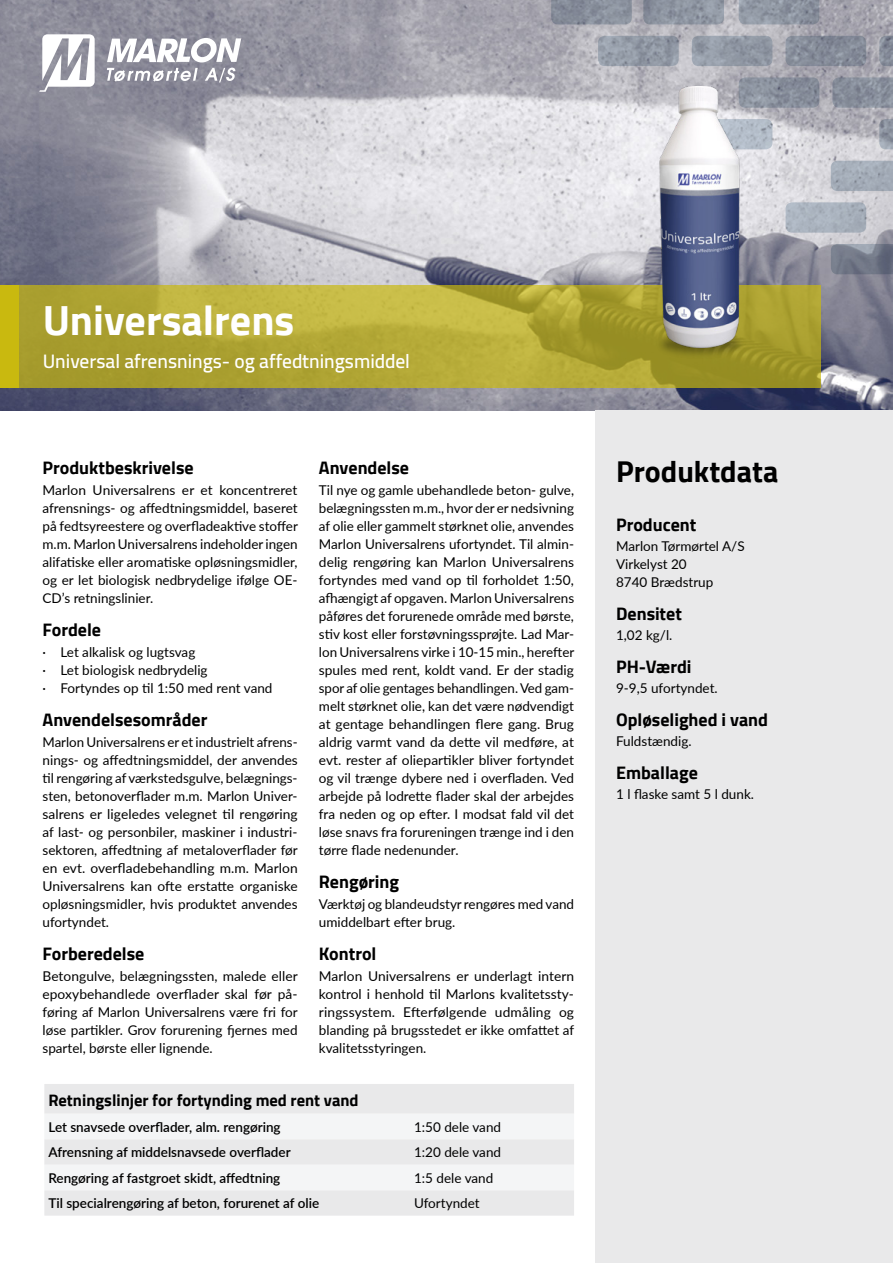
<style>
.page{position:relative;width:893px;height:1263px;background:#fff}
.page>*{position:absolute;margin:0;border:0;box-sizing:border-box;transform-origin:0 0}
.t1{font:700 42px "Cairo";color:#fff}
.t2{font:700 30px "Cairo";color:#000}
.t3{font:600 19.5px "Cairo";color:#fff}
.t4{font:700 18px "Cairo";color:#000}
.t5{font:700 16.5px "Cairo";color:#000}
.t6{font:13.5px/18px "Lato";color:#000;text-align:justify}
.t7{font:600 13.5px "Lato";color:#000}
</style>
<div class="page">
<img style="left:0;top:0;width:893px;height:410px">
<svg style="left:411px;top:0;width:482px;height:274px;background:#bcbcc4"></svg>
<div style="left:0;top:285px;width:18px;height:103px;background:#c9b90f"></div>
<svg style="left:18px;top:285px;width:803px;height:103px;background:#b0a634"></svg>
<svg style="left:39px;top:34px;width:56px;height:58px"></svg>
<svg style="left:107px;top:68px;width:91px;height:14px"></svg>
<svg style="left:205px;top:68px;width:31px;height:14px"></svg>
<svg style="left:107px;top:38px;width:134px;height:24px"></svg>
<div style="left:595px;top:410px;width:298px;height:853px;background:#e9e9ea"></div>
<div style="left:46px;top:1085px;width:527px;height:129px;background:#e9e9ea"></div>
<svg style="left:46px;top:1114px;width:527px;height:76px"></svg>
<div style="left:43px;top:1082px;width:533px;height:135px;border:2px solid #fff"></div>
<img style="left:655px;top:352px;width:91px;height:8px">
<img style="left:638px;top:82px;width:121px;height:270px">
<h1 class="t1" style="left:43px;top:296px;width:253px">Universalrens</h1>
<h3 class="t3" style="left:43px;top:345px;width:369px">Universal afrensnings- og affedtningsmiddel</h3>
<h3 class="t4" style="left:43px;top:457px;width:153px">Produktbeskrivelse</h3>
<p class="t6" style="left:43px;top:480px;width:257px">Marlon Universalrens er et koncentreret afrensnings- og affedtningsmiddel, baseret på fedtsyreestere og overfladeaktive stoffer m.m. Marlon Universalrens indeholder ingen alifatiske eller aromatiske opløsningsmidler, og er let biologisk nedbrydelige ifølge OE-CD’s retningslinier.</p>
<h3 class="t4" style="left:43px;top:619px;width:60px">Fordele</h3>
<p class="t6" style="left:43px;top:642px;width:231px;text-align:left">· Let alkalisk og lugtsvag<br>· Let biologisk nedbrydelig<br>· Fortyndes op til 1:50 med rent vand</p>
<h3 class="t4" style="left:43px;top:709px;width:166px">Anvendelsesområder</h3>
<p class="t6" style="left:43px;top:732px;width:257px">Marlon Universalrens er et industrielt afrens&shy;nings- og affedtningsmiddel, der anvendes til rengøring af værkstedsgulve, belægnings&shy;sten, betonoverflader m.m. Marlon Univer&shy;salrens er ligeledes velegnet til rengøring af last- og personbiler, maskiner i industri&shy;sektoren, affedtning af metaloverflader før en evt. overfladebehandling m.m. Marlon Universalrens kan ofte erstatte organiske opløsningsmidler, hvis produktet anvendes ufortyndet.</p>
<h3 class="t4" style="left:43px;top:943px;width:103px">Forberedelse</h3>
<p class="t6" style="left:43px;top:966px;width:257px">Betongulve, belægningssten, malede eller epoxybehandlede overflader skal før på&shy;føring af Marlon Universalrens være fri for løse partikler. Grov forurening fjernes med spartel, børste eller lignende.</p>
<h3 class="t4" style="left:319px;top:457px;width:92px">Anvendelse</h3>
<p class="t6" style="left:319px;top:480px;width:257px">Til nye og gamle ubehandlede beton- gulve, belægningssten m.m., hvor der er nedsivning af olie eller gammelt størknet olie, anvendes Marlon Universalrens ufortyndet. Til almin&shy;delig rengøring kan Marlon Universalrens fortyndes med vand op til forholdet 1:50, afhængigt af opgaven. Marlon Universalrens påføres det forurenede område med børste, stiv kost eller forstøvningssprøjte. Lad Mar&shy;lon Universalrens virke i 10-15 min., herefter spules med rent, koldt vand. Er der stadig spor af olie gentages behandlingen. Ved gam&shy;melt størknet olie, kan det være nødvendigt at gentage behandlingen flere gang. Brug aldrig varmt vand da dette vil medføre, at evt. rester af oliepartikler bliver fortyndet og vil trænge dybere ned i overfladen. Ved arbejde på lodrette flader skal der arbejdes fra neden og op efter. I modsat fald vil det løse snavs fra forureningen trænge ind i den tørre flade nedenunder.</p>
<h3 class="t4" style="left:319px;top:871px;width:82px">Rengøring</h3>
<p class="t6" style="left:319px;top:894px;width:257px">Værktøj og blandeudstyr rengøres med vand umiddelbart efter brug.</p>
<h3 class="t4" style="left:319px;top:943px;width:59px">Kontrol</h3>
<p class="t6" style="left:319px;top:966px;width:257px">Marlon Universalrens er underlagt intern kontrol i henhold til Marlons kvalitetssty&shy;ringssystem. Efterfølgende udmåling og blanding på brugsstedet er ikke omfattet af kvalitetsstyringen.</p>
<p class="t5" style="left:48px;top:1090px;width:312px">Retningslinjer for fortynding med rent vand</p>
<p class="t7" style="left:48px;top:1117px;width:234px">Let snavsede overflader, alm. rengøring</p>
<p class="t6" style="left:414px;top:1117px;width:89px">1:50 dele vand</p>
<p class="t7" style="left:48px;top:1143px;width:244px">Afrensning af middelsnavsede overflader</p>
<p class="t6" style="left:414px;top:1143px;width:89px">1:20 dele vand</p>
<p class="t7" style="left:48px;top:1168px;width:233px">Rengøring af fastgroet skidt, affedtning</p>
<p class="t6" style="left:414px;top:1168px;width:81px">1:5 dele vand</p>
<p class="t7" style="left:48px;top:1194px;width:272px">Til specialrengøring af beton, forurenet af olie</p>
<p class="t6" style="left:414px;top:1194px;width:67px">Ufortyndet</p>
<h2 class="t2" style="left:616px;top:454px;width:164px">Produktdata</h2>
<h3 class="t4" style="left:616px;top:514px;width:82px">Producent</h3>
<p class="t6" style="left:616px;top:537px;width:130px;text-align:left">Marlon Tørmørtel A/S<br>Virkelyst 20<br>8740 Brædstrup</p>
<h3 class="t4" style="left:616px;top:603px;width:67px">Densitet</h3>
<p class="t6" style="left:616px;top:626px;width:58px">1,02 kg/l.</p>
<h3 class="t4" style="left:616px;top:656px;width:77px">PH-Værdi</h3>
<p class="t6" style="left:616px;top:679px;width:103px">9-9,5 ufortyndet.</p>
<h3 class="t4" style="left:616px;top:709px;width:153px">Opløselighed i vand</h3>
<p class="t6" style="left:616px;top:732px;width:77px">Fuldstændig.</p>
<h3 class="t4" style="left:616px;top:762px;width:83px">Emballage</h3>
<p class="t6" style="left:616px;top:785px;width:139px">1 l flaske samt 5 l dunk.</p>
</div>
